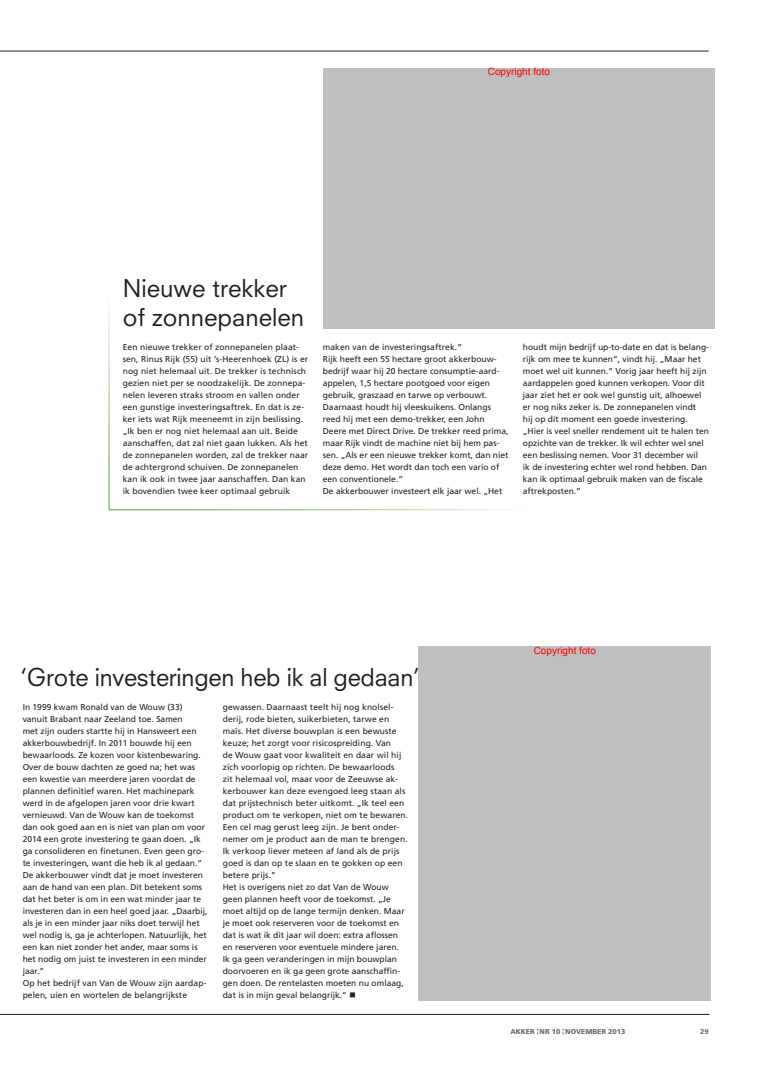
<style>
.page{position:relative;width:757px;height:1080px;background:#fff}
.page>*{position:absolute;margin:0;border:0;box-sizing:border-box;transform-origin:0 0}
.t1{font:24px/28.8px "Neuzeit SLT Std";letter-spacing:-.01em;color:#231f20}
.t2{font:10px "Arial";color:#f00}
.t3{font:8.5px/12px "Frutiger LT Std";color:#231f20}
.t4{font:900 7px "Frutiger LT Std";color:#6c6d70}
</style>
<div class="page">
<hr style="left:0;top:51px;width:709px;height:1px;background:#231f20">
<svg style="left:562px;top:1029px;width:2px;height:6px"></svg>
<hr style="left:0;top:1014px;width:709px;height:1px;background:#231f20">
<div style="left:323px;top:68px;width:391px;height:261px;background:#bfbfbf"></div>
<div style="left:419px;top:646px;width:292px;height:355px;background:#bfbfbf"></div>
<p class="t1" style="left:123px;top:274px;width:183px">Nieuwe trekker of zonnepanelen</p>
<p class="t2" style="left:488px;top:65px;width:64px">Copyright foto</p>
<p class="t3" style="left:123px;top:341px;width:187px">Een nieuwe trekker of zonnepanelen plaat&shy;sen, Rinus Rijk (55) uit ’s-Heerenhoek (ZL) is er nog niet helemaal uit. De trekker is technisch gezien niet per se noodzakelijk. De zonnepa&shy;nelen leveren straks stroom en vallen onder een gunstige investeringsaftrek. En dat is ze&shy;ker iets wat Rijk meeneemt in zijn beslissing. „Ik ben er nog niet helemaal aan uit. Beide aanschaffen, dat zal niet gaan lukken. Als het de zonnepanelen worden, zal de trekker naar de achtergrond schuiven. De zonnepanelen kan ik ook in twee jaar aanschaffen. Dan kan ik bovendien twee keer optimaal gebruik</p>
<p class="t3" style="left:323px;top:341px;width:187px">maken van de investeringsaftrek.”<br>Rijk heeft een 55 hectare groot akkerbouw&shy;bedrijf waar hij 20 hectare consumptie-aard&shy;appelen, 1,5 hectare pootgoed voor eigen gebruik, graszaad en tarwe op verbouwt.<br>Daarnaast houdt hij vleeskuikens. Onlangs reed hij met een demo-trekker, een John Deere met Direct Drive. De trekker reed prima, maar Rijk vindt de machine niet bij hem pas&shy;sen. „Als er een nieuwe trekker komt, dan niet deze demo. Het wordt dan toch een vario of een conventionele.”<br>De akkerbouwer investeert elk jaar wel. „Het</p>
<p class="t3" style="left:523px;top:341px;width:188px">houdt mijn bedrijf up-to-date en dat is belang&shy;rijk om mee te kunnen”, vindt hij. „Maar het moet wel uit kunnen.” Vorig jaar heeft hij zijn aardappelen goed kunnen verkopen. Voor dit jaar ziet het er ook wel gunstig uit, alhoewel er nog niks zeker is. De zonnepanelen vindt<br>hij op dit moment een goede investering. „Hier is veel sneller rendement uit te halen ten opzichte van de trekker. Ik wil echter wel snel een beslissing nemen. Voor 31 december wil<br>ik de investering echter wel rond hebben. Dan kan ik optimaal gebruik maken van de fiscale aftrekposten.”</p>
<p class="t1" style="left:21px;top:663px;width:401px">‘Grote investeringen heb ik al gedaan’</p>
<p class="t3" style="left:23px;top:701px;width:186px">In 1999 kwam Ronald van de Wouw (33) vanuit Brabant naar Zeeland toe. Samen<br>met zijn ouders startte hij in Hansweert een akkerbouwbedrijf. In 2011 bouwde hij een bewaarloods. Ze kozen voor kistenbewaring.<br>Over de bouw dachten ze goed na; het was een kwestie van meerdere jaren voordat de plannen definitief waren. Het machinepark werd in de afgelopen jaren voor drie kwart vernieuwd. Van de Wouw kan de toekomst dan ook goed aan en is niet van plan om voor 2014 een grote investering te gaan doen. „Ik ga consolideren en finetunen. Even geen gro&shy;te investeringen, want die heb ik al gedaan.” De akkerbouwer vindt dat je moet investeren aan de hand van een plan. Dit betekent soms dat het beter is om in een wat minder jaar te investeren dan in een heel goed jaar. „Daarbij, als je in een minder jaar niks doet terwijl het wel nodig is, ga je achterlopen. Natuurlijk, het een kan niet zonder het ander, maar soms is het nodig om juist te investeren in een minder jaar.”<br>Op het bedrijf van Van de Wouw zijn aardap&shy;pelen, uien en wortelen de belangrijkste</p>
<p class="t3" style="left:223px;top:701px;width:187px">gewassen. Daarnaast teelt hij nog knolsel&shy;derij, rode bieten, suikerbieten, tarwe en maïs. Het diverse bouwplan is een bewuste keuze; het zorgt voor risicospreiding. Van<br>de Wouw gaat voor kwaliteit en daar wil hij zich voorlopig op richten. De bewaarloods<br>zit helemaal vol, maar voor de Zeeuwse ak&shy;kerbouwer kan deze evengoed leeg staan als dat prijstechnisch beter uitkomt. „Ik teel een product om te verkopen, niet om te bewaren.<br>Een cel mag gerust leeg zijn. Je bent onder&shy;nemer om je product aan de man te brengen.<br>Ik verkoop liever meteen af land als de prijs goed is dan op te slaan en te gokken op een betere prijs.”<br>Het is overigens niet zo dat Van de Wouw geen plannen heeft voor de toekomst. „Je moet altijd op de lange termijn denken. Maar je moet ook reserveren voor de toekomst en dat is wat ik dit jaar wil doen: extra aflossen en reserveren voor eventuele mindere jaren.<br>Ik ga geen veranderingen in mijn bouwplan doorvoeren en ik ga geen grote aanschaffin&shy;gen doen. De rentelasten moeten nu omlaag, dat is in mijn geval belangrijk.” ■</p>
<p class="t2" style="left:534px;top:644px;width:64px">Copyright foto</p>
<p class="t4" style="left:510px;top:1027px;width:117px">AKKER NR 10 NOVEMBER 2013</p>
<p class="t4" style="left:700px;top:1027px;width:10px">29</p>
</div>
